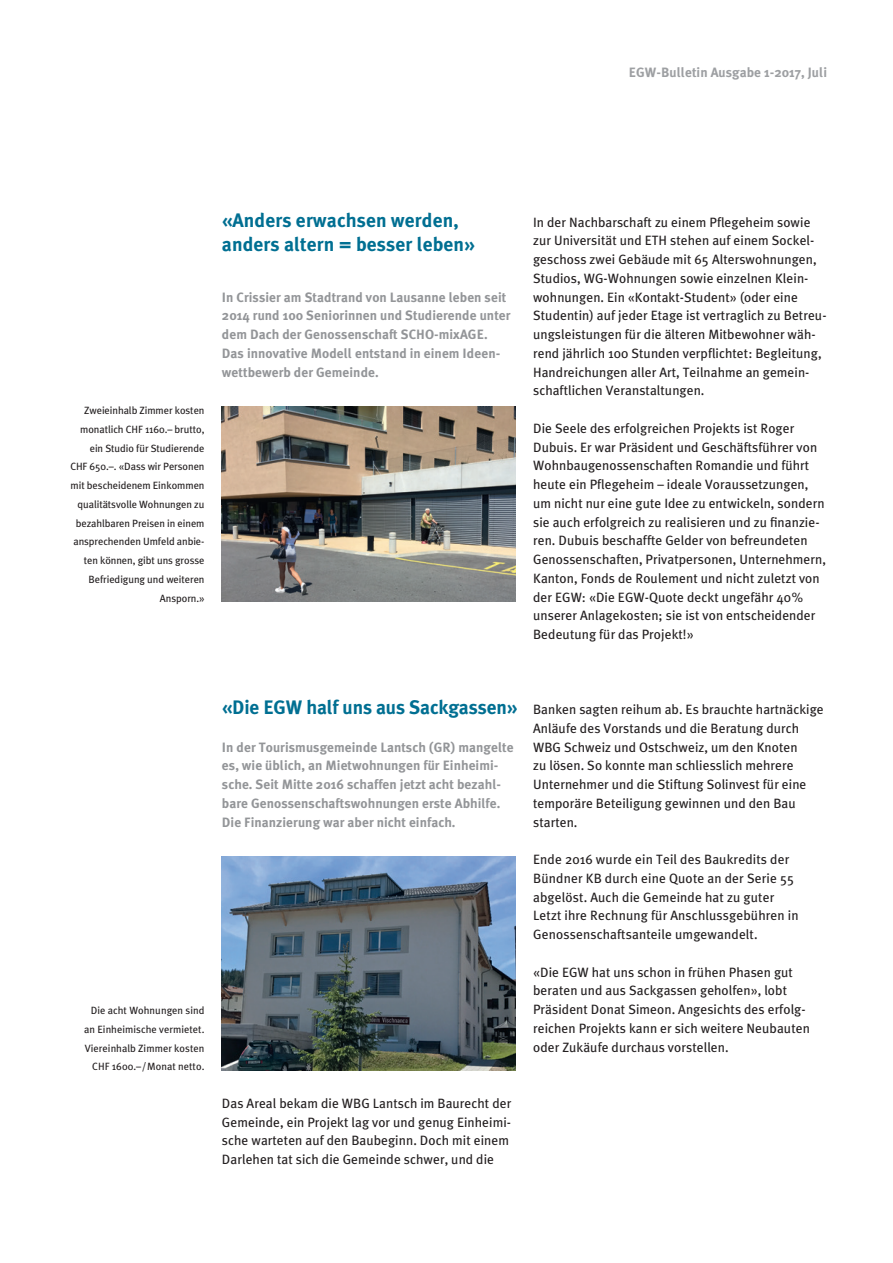
<style>
.page{position:relative;width:893px;height:1263px;background:#fff}
.page>*{position:absolute;margin:0;border:0;box-sizing:border-box;transform-origin:0 0}
.t1{font:700 19.5px/24px "Meta Plus";letter-spacing:.005em;color:#006f92}
.t2{font:13.5px/18.8px "Meta Plus";letter-spacing:.005em;color:#231f20}
.t3{font:700 13.5px/18.8px "Meta Plus";letter-spacing:.005em;color:#939598}
.t4{font:700 13.5px "Meta Plus";letter-spacing:.005em;color:#9d9fa2}
.t5{font:10.5px/18.8px "Meta Plus";letter-spacing:-.005em;color:#231f20;text-align:right}
</style>
<div class="page">
<img style="left:221px;top:406px;width:295px;height:196px">
<img style="left:222px;top:856px;width:294px;height:214px">
<p class="t4" style="left:629px;top:64px;width:200px">EGW-Bulletin Ausgabe 1-2017, Juli</p>
<p class="t5" style="left:70px;top:401px;width:136px">Zweieinhalb Zimmer kosten monatlich CHF 1160.– brutto, ein Studio für Studierende<br>CHF 650.–. «Dass wir Personen mit bescheidenem Einkommen qualitätsvolle Wohnungen zu bezahlbaren Preisen in einem ansprechenden Umfeld anbie&shy;ten können, gibt uns grosse<br>Befriedigung und weiteren<br>Ansporn.»</p>
<h1 class="t1" style="left:222px;top:208px;width:254px">«Anders erwachsen werden, anders altern = besser leben»</h1>
<p class="t3" style="left:222px;top:287px;width:290px">In Crissier am Stadtrand von Lausanne leben seit 2014 rund 100 Seniorinnen und Studierende unter dem Dach der Genossenschaft SCHO-mixAGE.<br>Das innovative Modell entstand in einem Ideen&shy;wettbewerb der Gemeinde.</p>
<p class="t2" style="left:533px;top:212px;width:295px">In der Nachbarschaft zu einem Pflegeheim sowie zur Universität und ETH stehen auf einem Sockel&shy;geschoss zwei Gebäude mit 65 Alterswohnungen, Studios, WG-Wohnungen sowie einzelnen Klein&shy;wohnungen. Ein «Kontakt-Student» (oder eine Studentin) auf jeder Etage ist vertraglich zu Betreu&shy;ungsleistungen für die älteren Mitbewohner wäh&shy;rend jährlich 100 Stunden verpflichtet: Begleitung, Handreichungen aller Art, Teilnahme an gemein&shy;schaftlichen Veranstaltungen.</p>
<p class="t2" style="left:533px;top:419px;width:294px">Die Seele des erfolgreichen Projekts ist Roger Dubuis. Er war Präsident und Geschäftsführer von Wohnbaugenossenschaften Romandie und führt heute ein Pflegeheim – ideale Voraussetzungen, um nicht nur eine gute Idee zu entwickeln, sondern sie auch erfolgreich zu realisieren und zu finanzie&shy;ren. Dubuis beschaffte Gelder von befreundeten Genossenschaften, Privatpersonen, Unternehmern, Kanton, Fonds de Roulement und nicht zuletzt von der EGW: «Die EGW-Quote deckt ungefähr 40% unserer Anlagekosten; sie ist von entscheidender Bedeutung für das Projekt!»</p>
<p class="t5" style="left:84px;top:1001px;width:122px">Die acht Wohnungen sind an Einheimische vermietet.<br>Viereinhalb Zimmer kosten<br>CHF 1600.–/Monat netto.</p>
<h1 class="t1" style="left:222px;top:695px;width:297px">«Die EGW half uns aus Sackgassen»</h1>
<p class="t3" style="left:222px;top:737px;width:293px">In der Tourismusgemeinde Lantsch (GR) mangelte es, wie üblich, an Mietwohnungen für Einheimi&shy;sche. Seit Mitte 2016 schaffen jetzt acht bezahl&shy;bare Genossenschaftswohnungen erste Abhilfe.<br>Die Finanzierung war aber nicht einfach.</p>
<p class="t2" style="left:533px;top:700px;width:292px">Banken sagten reihum ab. Es brauchte hartnäckige Anläufe des Vorstands und die Beratung durch WBG Schweiz und Ostschweiz, um den Knoten<br>zu lösen. So konnte man schliesslich mehrere Unternehmer und die Stiftung Solinvest für eine temporäre Beteiligung gewinnen und den Bau starten.</p>
<p class="t2" style="left:533px;top:850px;width:267px">Ende 2016 wurde ein Teil des Baukredits der Bündner KB durch eine Quote an der Serie 55 abgelöst. Auch die Gemeinde hat zu guter Letzt ihre Rechnung für Anschlussgebühren in Genossenschaftsanteile umgewandelt.</p>
<p class="t2" style="left:533px;top:962px;width:278px">«Die EGW hat uns schon in frühen Phasen gut beraten und aus Sackgassen geholfen», lobt Präsident Donat Simeon. Angesichts des erfolg&shy;reichen Projekts kann er sich weitere Neubauten oder Zukäufe durchaus vorstellen.</p>
<p class="t2" style="left:222px;top:1094px;width:291px">Das Areal bekam die WBG Lantsch im Baurecht der Gemeinde, ein Projekt lag vor und genug Einheimi&shy;sche warteten auf den Baubeginn. Doch mit einem Darlehen tat sich die Gemeinde schwer, und die</p>
</div>
